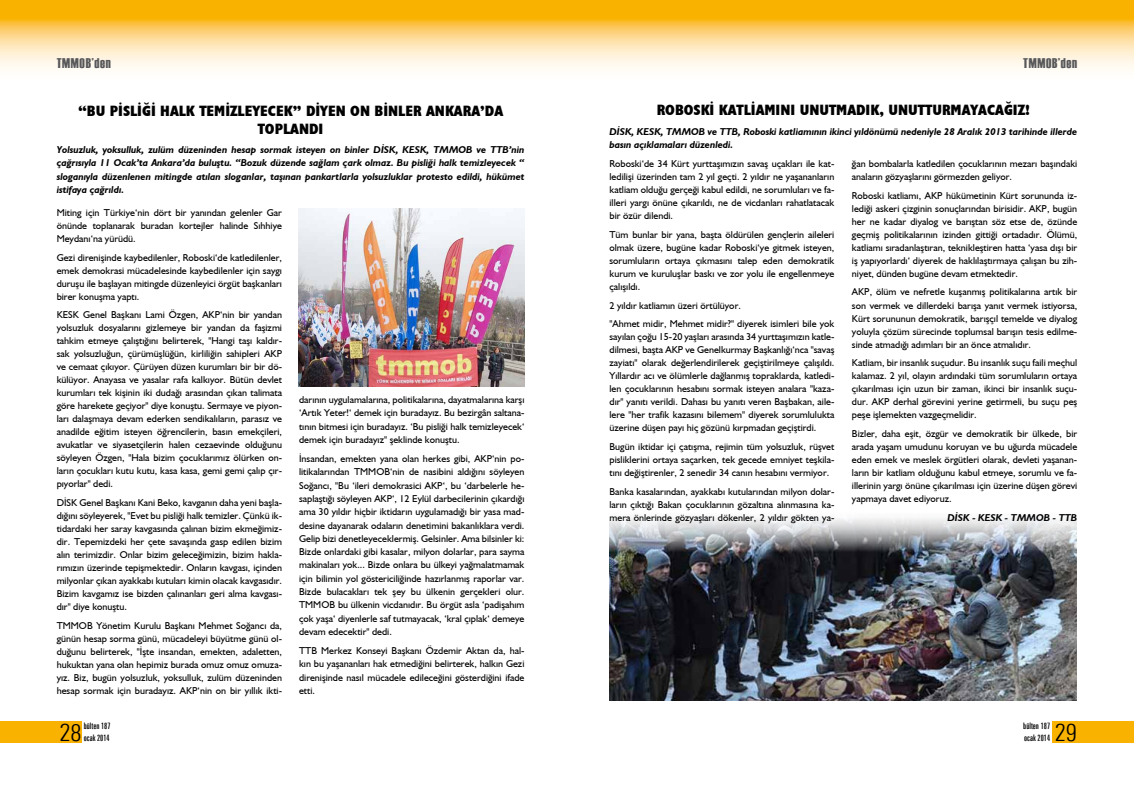
<style>
.page{position:relative;width:1134px;height:794px;background:#fff}
.page>*{position:absolute;margin:0;border:0;box-sizing:border-box;transform-origin:0 0}
.t1{font:300 condensed 24.1px "Zurich BT";color:#000}
.baslik_dar{font:700 condensed 15px/18px "Humanist 521 BT Xtra";color:#000;text-align:center}
.t2{font:14px "Haettenschweiler";letter-spacing:.05em;color:#58585a}
.bultenmetin{font:10px/13px "Humanist 521 BT";color:#000;text-align:justify}
.bultenmetin-2{font:italic 700 10px/13.5px "Humanist 521 BT";color:#000}
.t3{font:extra-condensed 9px/12px "Zurich BT";color:#000}
</style>
<div class="page">
<svg style="left:0;top:0;width:1134px;height:68px;background:#fcd275"></svg>
<div style="left:1052px;top:721px;width:82px;height:22px;background:#f9b200"></div>
<div style="left:0;top:721px;width:82px;height:22px;background:#f9b200"></div>
<img style="left:609px;top:518px;width:467px;height:182px">
<img style="left:298px;top:208px;width:226px;height:179px">
<h3 class="t2" style="left:57px;top:54px;width:56px">TMMOB’den</h3>
<h3 class="t2" style="left:1023px;top:54px;width:56px">TMMOB’den</h3>
<p class="baslik_dar" style="left:78px;top:101px;width:427px">“BU PİSLİĞİ HALK TEMİZLEYECEK” DİYEN ON BİNLER ANKARA’DA<br>TOPLANDI</p>
<p class="bultenmetin-2" style="left:57px;top:142px;width:469px;text-align:justify">Yolsuzluk, yoksulluk, zulüm düzeninden hesap sormak isteyen on binler DİSK, KESK, TMMOB ve TTB’nin çağrısıyla 11 Ocak’ta Ankara’da buluştu. “Bozuk düzende sağlam çark olmaz. Bu pisliği halk temizleyecek “ sloganıyla düzenlenen mitingde atılan sloganlar, taşınan pankartlarla yolsuzluklar protesto edildi, hükümet istifaya çağrıldı.</p>
<p class="bultenmetin" style="left:57px;top:206px;width:227px">Miting için Türkiye‘nin dört bir yanından gelenler Gar önünde toplanarak buradan kortejler halinde Sıhhiye Meydanı‘na yürüdü.</p>
<p class="bultenmetin" style="left:57px;top:251px;width:227px">Gezi direnişinde kaybedilenler, Roboski‘de katledilenler, emek demokrasi mücadelesinde kaybedilenler için saygı duruşu ile başlayan mitingde düzenleyici örgüt başkanları birer konuşma yaptı.</p>
<p class="bultenmetin" style="left:57px;top:308px;width:227px">KESK Genel Başkanı Lami Özgen, AKP‘nin bir yandan yolsuzluk dosyalarını gizlemeye bir yandan da faşizmi tahkim etmeye çalıştığını belirterek, "Hangi taşı kaldır&shy;sak yolsuzluğun, çürümüşlüğün, kirliliğin sahipleri AKP ve cemaat çıkıyor. Çürüyen düzen kurumları bir bir dö&shy;külüyor. Anayasa ve yasalar rafa kalkıyor. Bütün devlet kurumları tek kişinin iki dudağı arasından çıkan talimata göre harekete geçiyor" diye konuştu. Sermaye ve piyon&shy;ları dalaşmaya devam ederken sendikalıların, parasız ve anadilde eğitim isteyen öğrencilerin, basın emekçileri, avukatlar ve siyasetçilerin halen cezaevinde olduğunu söyleyen Özgen, "Hala bizim çocuklarımız ölürken on&shy;ların çocukları kutu kutu, kasa kasa, gemi gemi çalıp çır&shy;pıyorlar" dedi.</p>
<p class="bultenmetin" style="left:57px;top:496px;width:227px">DİSK Genel Başkanı Kani Beko, kavganın daha yeni başla&shy;dığını söyleyerek, "Evet bu pisliği halk temizler. Çünkü ik&shy;tidardaki her saray kavgasında çalınan bizim ekmeğimiz&shy;dir. Tepemizdeki her çete savaşında gasp edilen bizim alın terimizdir. Onlar bizim geleceğimizin, bizim hakla&shy;rımızın üzerinde tepişmektedir. Onların kavgası, içinden milyonlar çıkan ayakkabı kutuları kimin olacak kavgasıdır.<br>Bizim kavgamız ise bizden çalınanları geri alma kavgası&shy;dır" diye konuştu.</p>
<p class="bultenmetin" style="left:57px;top:619px;width:227px">TMMOB Yönetim Kurulu Başkanı Mehmet Soğancı da, günün hesap sorma günü, mücadeleyi büyütme günü ol&shy;duğunu belirterek, "İşte insandan, emekten, adaletten, hukuktan yana olan hepimiz burada omuz omuz omuza&shy;yız. Biz, bugün yolsuzluk, yoksulluk, zulüm düzeninden hesap sormak için buradayız. AKP‘nin on bir yıllık ikti-</p>
<p class="bultenmetin" style="left:299px;top:393px;width:227px;line-height:13.3px">darının uygulamalarına, politikalarına, dayatmalarına karşı ‘Artık Yeter!‘ demek için buradayız. Bu bezirgân saltana&shy;tının bitmesi için buradayız. ‘Bu pisliği halk temizleyecek‘ demek için buradayız" şeklinde konuştu.</p>
<p class="bultenmetin" style="left:299px;top:452px;width:227px;line-height:13.3px">İnsandan, emekten yana olan herkes gibi, AKP‘nin po&shy;litikalarından TMMOB‘nin de nasibini aldığını söyleyen Soğancı, "Bu ‘ileri demokrasici AKP‘, bu ‘darbelerle he&shy;saplaştığı söyleyen AKP‘, 12 Eylül darbecilerinin çıkardığı ama 30 yıldır hiçbir iktidarın uygulamadığı bir yasa mad&shy;desine dayanarak odaların denetimini bakanlıklara verdi.<br>Gelip bizi denetleyeceklermiş. Gelsinler. Ama bilsinler ki:<br>Bizde onlardaki gibi kasalar, milyon dolarlar, para sayma makinaları yok... Bizde onlara bu ülkeyi yağmalatmamak için bilimin yol göstericiliğinde hazırlanmış raporlar var.<br>Bizde bulacakları tek şey bu ülkenin gerçekleri olur.<br>TMMOB bu ülkenin vicdanıdır. Bu örgüt asla ‘padişahım çok yaşa‘ diyenlerle saf tutmayacak, ‘kral çıplak‘ demeye devam edecektir" dedi.</p>
<p class="bultenmetin" style="left:299px;top:643px;width:227px;line-height:13.3px">TTB Merkez Konseyi Başkanı Özdemir Aktan da, hal&shy;kın bu yaşananları hak etmediğini belirterek, halkın Gezi direnişinde nasıl mücadele edileceğini gösterdiğini ifade etti.</p>
<p class="baslik_dar" style="left:657px;top:101px;width:375px">ROBOSKİ KATLİAMINI UNUTMADIK, UNUTTURMAYACAĞIZ!</p>
<p class="bultenmetin-2" style="left:609px;top:124px;width:469px">DİSK, KESK, TMMOB ve TTB, Roboski katliamının ikinci yıldönümü nedeniyle 28 Aralık 2013 tarihinde illerde basın açıklamaları düzenledi.</p>
<p class="bultenmetin" style="left:609px;top:157px;width:226px">Roboski‘de 34 Kürt yurttaşımızın savaş uçakları ile kat&shy;ledilişi üzerinden tam 2 yıl geçti. 2 yıldır ne yaşananların katliam olduğu gerçeği kabul edildi, ne sorumluları ve fa&shy;illeri yargı önüne çıkarıldı, ne de vicdanları rahatlatacak bir özür dilendi.</p>
<p class="bultenmetin" style="left:609px;top:228px;width:226px">Tüm bunlar bir yana, başta öldürülen gençlerin aileleri olmak üzere, bugüne kadar Roboski‘ye gitmek isteyen, sorumluların ortaya çıkmasını talep eden demokratik kurum ve kuruluşlar baskı ve zor yolu ile engellenmeye çalışıldı.</p>
<p class="bultenmetin" style="left:609px;top:298px;width:133px">2 yıldır katliamın üzeri örtülüyor.</p>
<p class="bultenmetin" style="left:609px;top:317px;width:226px">"Ahmet midir, Mehmet midir?" diyerek isimleri bile yok sayılan çoğu 15-20 yaşları arasında 34 yurttaşımızın katle&shy;dilmesi, başta AKP ve Genelkurmay Başkanlığı‘nca "savaş zayiatı" olarak değerlendirilerek geçiştirilmeye çalışıldı.<br>Yıllardır acı ve ölümlerle dağlanmış topraklarda, katledi&shy;len çocuklarının hesabını sormak isteyen analara "kaza&shy;dır" yanıtı verildi. Dahası bu yanıtı veren Başbakan, aile&shy;lere "her trafik kazasını bilemem" diyerek sorumlulukta üzerine düşen payı hiç gözünü kırpmadan geçiştirdi.</p>
<p class="bultenmetin" style="left:609px;top:440px;width:226px">Bugün iktidar içi çatışma, rejimin tüm yolsuzluk, rüşvet pisliklerini ortaya saçarken, tek gecede emniyet teşkila&shy;tını değiştirenler, 2 senedir 34 canın hesabını vermiyor.</p>
<p class="bultenmetin" style="left:609px;top:484px;width:226px">Banka kasalarından, ayakkabı kutularından milyon dolar&shy;ların çıktığı Bakan çocuklarının gözaltına alınmasına ka&shy;mera önlerinde gözyaşları dökenler, 2 yıldır gökten ya-</p>
<p class="bultenmetin" style="left:852px;top:157px;width:227px">ğan bombalarla katledilen çocuklarının mezarı başındaki anaların gözyaşlarını görmezden geliyor.</p>
<p class="bultenmetin" style="left:852px;top:189px;width:227px">Roboski katliamı, AKP hükümetinin Kürt sorununda iz&shy;lediği askeri çizginin sonuçlarından birisidir. AKP, bugün her ne kadar diyalog ve barıştan söz etse de, özünde geçmiş politikalarının izinden gittiği ortadadır. Ölümü, katliamı sıradanlaştıran, teknikleştiren hatta ‘yasa dışı bir iş yapıyorlardı‘ diyerek de haklılaştırmaya çalışan bu zih&shy;niyet, dünden bugüne devam etmektedir.</p>
<p class="bultenmetin" style="left:852px;top:285px;width:227px">AKP, ölüm ve nefretle kuşanmış politikalarına artık bir son vermek ve dillerdeki barışa yanıt vermek istiyorsa, Kürt sorununun demokratik, barışçıl temelde ve diyalog yoluyla çözüm sürecinde toplumsal barışın tesis edilme&shy;sinde atmadığı adımları bir an önce atmalıdır.</p>
<p class="bultenmetin" style="left:852px;top:356px;width:227px">Katliam, bir insanlık suçudur. Bu insanlık suçu faili meçhul kalamaz. 2 yıl, olayın ardındaki tüm sorumluların ortaya çıkarılması için uzun bir zaman, ikinci bir insanlık suçu&shy;dur. AKP derhal görevini yerine getirmeli, bu suçu peş peşe işlemekten vazgeçmelidir.</p>
<p class="bultenmetin" style="left:852px;top:427px;width:227px">Bizler, daha eşit, özgür ve demokratik bir ülkede, bir arada yaşam umudunu koruyan ve bu uğurda mücadele eden emek ve meslek örgütleri olarak, devleti yaşanan&shy;ların bir katliam olduğunu kabul etmeye, sorumlu ve fa&shy;illerinin yargı önüne çıkarılması için üzerine düşen görevi yapmaya davet ediyoruz.</p>
<p class="bultenmetin-2" style="left:948px;top:510px;width:131px">DİSK - KESK - TMMOB - TTB</p>
<p class="t3" style="left:84px;top:720px;width:28px">bülten 187 ocak 2014</p>
<p class="t3" style="left:1023px;top:720px;width:28px">bülten 187</p>
<h1 class="t1" style="left:59px;top:718px;width:24px">28</h1>
<p class="t3" style="left:1024px;top:732px;width:28px">ocak 2014</p>
<h1 class="t1" style="left:1055px;top:718px;width:24px">29</h1>
</div>
